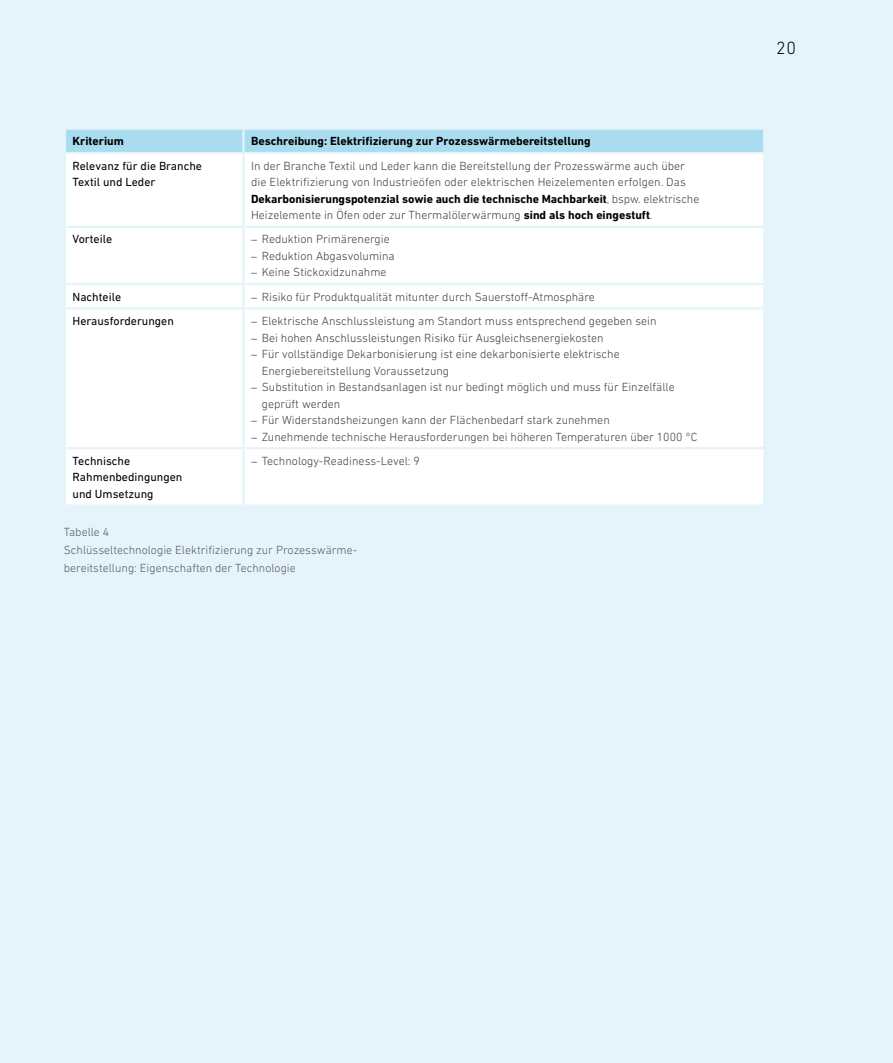
<style>
.page{position:relative;width:893px;height:1063px;background:#e5f4fa}
.page>*{position:absolute;margin:0;border:0;box-sizing:border-box;transform-origin:0 0}
.t1{font:300 18px "DIN Next LT Pro";color:#000}
.t2{font:300 12px/16.5px "DIN Next LT Pro";color:#3e3d40}
.t3{font:12px/16.5px "DIN Next LT Pro";color:#000}
.t4{font:300 12px/18px "DIN Next LT Pro";color:#58585a}
.t5{font:700 12px "DIN Next LT Pro";color:#000}
.s1{font-weight:700;color:#000}
.s2{font-family:"Sabon Next LT Pro";font-weight:400}
</style>
<div class="page">
<div style="left:66px;top:130px;width:697px;height:22px;background:#aadcef"></div>
<div style="left:66px;top:154px;width:697px;height:350px;background:#fff"></div>
<hr style="left:242px;top:130px;width:3px;height:22px;background:#e5f4fa">
<hr style="left:64px;top:226px;width:179px;height:2px;background:#e5f4fa">
<hr style="left:243px;top:226px;width:522px;height:2px;background:#e5f4fa">
<hr style="left:64px;top:283px;width:179px;height:2px;background:#e5f4fa">
<hr style="left:243px;top:283px;width:522px;height:2px;background:#e5f4fa">
<hr style="left:64px;top:307px;width:179px;height:3px;background:#e5f4fa">
<hr style="left:243px;top:307px;width:522px;height:3px;background:#e5f4fa">
<hr style="left:64px;top:447px;width:179px;height:2px;background:#e5f4fa">
<hr style="left:243px;top:447px;width:522px;height:2px;background:#e5f4fa">
<hr style="left:242px;top:154px;width:3px;height:72px;background:#e5f4fa">
<hr style="left:242px;top:228px;width:3px;height:55px;background:#e5f4fa">
<hr style="left:242px;top:285px;width:3px;height:22px;background:#e5f4fa">
<hr style="left:242px;top:310px;width:3px;height:137px;background:#e5f4fa">
<hr style="left:242px;top:449px;width:3px;height:55px;background:#e5f4fa">
<p class="t5" style="left:73px;top:134px;width:53px">Kriterium</p>
<p class="t5" style="left:251px;top:134px;width:341px">Beschreibung: Elektrifizierung zur Prozesswärmebereitstellung</p>
<p class="t3" style="left:73px;top:157px;width:131px">Relevanz für die Branche<br>Textil und Leder</p>
<p class="t2" style="left:251px;top:157px;width:450px">In der Branche Textil und Leder kann die Bereitstellung der Prozesswärme auch über die Elektrifizierung von Industrieöfen oder elektrischen Heizelementen erfolgen. Das <span class="s1">Dekarbonisierungspotenzial sowie auch die technische Machbarkeit</span>, bspw. elektrische Heizelemente in Öfen oder zur Thermalölerwärmung <span class="s1">sind als hoch eingestuft</span>.</p>
<p class="t3" style="left:73px;top:231px;width:41px">Vorteile</p>
<p class="t2" style="left:251px;top:231px;width:140px"><span class="s2">–</span> Reduktion Primärenergie</p>
<p class="t2" style="left:251px;top:247px;width:145px"><span class="s2">–</span> Reduktion Abgasvolumina</p>
<p class="t2" style="left:251px;top:264px;width:137px"><span class="s2">–</span> Keine Stickoxidzunahme</p>
<p class="t3" style="left:73px;top:288px;width:50px">Nachteile</p>
<p class="t2" style="left:251px;top:288px;width:345px"><span class="s2">–</span> Risiko für Produktqualität mitunter durch Sauerstoff-Atmosphäre</p>
<p class="t3" style="left:73px;top:313px;width:103px">Herausforderungen</p>
<p class="t2" style="left:251px;top:313px;width:407px"><span class="s2">–</span> Elektrische Anschlussleistung am Standort muss entsprechend gegeben sein</p>
<p class="t2" style="left:251px;top:329px;width:354px"><span class="s2">–</span> Bei hohen Anschlussleistungen Risiko für Ausgleichsenergiekosten</p>
<p class="t2" style="left:262px;top:346px;width:359px;text-indent:-11px"><span class="s2">–</span> Für vollständige Dekarbonisierung ist eine dekarbonisierte elektrische<br>Energiebereitstellung Voraussetzung</p>
<p class="t2" style="left:262px;top:379px;width:414px;text-indent:-11px"><span class="s2">–</span> Substitution in Bestandsanlagen ist nur bedingt möglich und muss für Einzelfälle geprüft werden</p>
<p class="t2" style="left:251px;top:412px;width:360px"><span class="s2">–</span> Für Widerstandsheizungen kann der Flächenbedarf stark zunehmen</p>
<p class="t2" style="left:251px;top:428px;width:448px"><span class="s2">–</span> Zunehmende technische Herausforderungen bei höheren Temperaturen über 1000 °C</p>
<p class="t3" style="left:73px;top:452px;width:111px">Technische<br>Rahmenbedingungen und Umsetzung</p>
<p class="t2" style="left:251px;top:452px;width:170px"><span class="s2">–</span> Technology-Readiness-Level: 9</p>
<p class="t4" style="left:64px;top:522px;width:295px">Tabelle 4<br>Schlüsseltechnologie Elektrifizierung zur Prozesswärme&shy;bereitstellung: Eigenschaften der Technologie</p>
<h1 class="t1" style="left:776px;top:37px;width:22px">20</h1>
</div>
